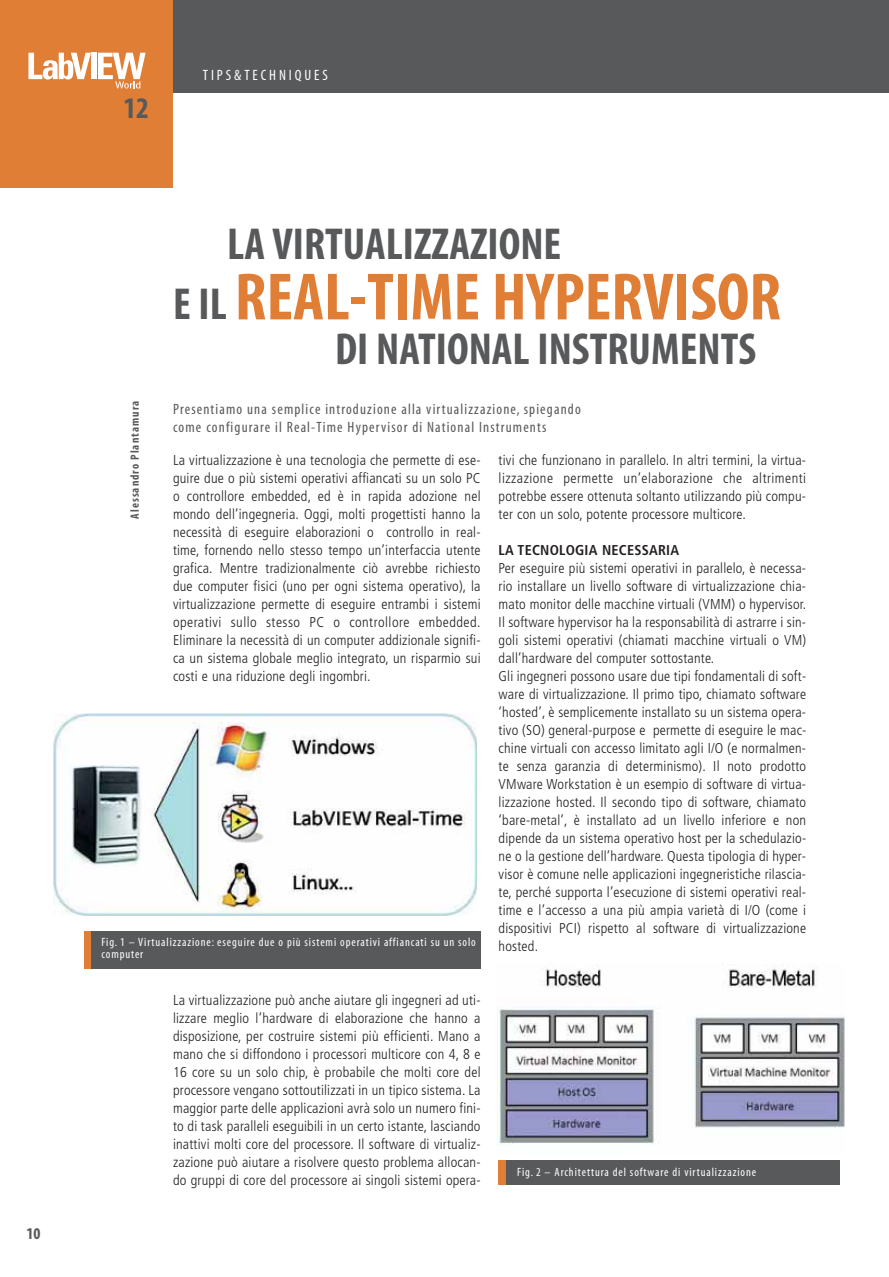
<style>
.page{position:relative;width:889px;height:1277px;background:#fff}
.page>*{position:absolute;margin:0;border:0;box-sizing:border-box;transform-origin:0 0}
.t1{font:700 condensed 67.5px "Myriad";color:#e07e36}
.t2{font:700 condensed 45px "Myriad";color:#58595b}
.t3{font:700 condensed 30px "Myriad";color:#58595b}
.t4{font:700 condensed 16.5px "Myriad";color:#58595b}
.t5{font:condensed 15px/18px "Myriad";letter-spacing:.075em;color:#58595b}
.t6{font:condensed 15px "Myriad";letter-spacing:.19em;color:#fff}
.t7{font:300 condensed 14.25px/18px "Frutiger LT";letter-spacing:.015em;color:#231f20;text-align:justify}
.t8{font:700 condensed 14.25px "Frutiger LT";letter-spacing:.015em;color:#231f20}
.t9{font:condensed 12px/12px "Myriad";letter-spacing:.075em;color:#fff}
.t10{font:700 condensed 12px "Myriad";letter-spacing:.085em;color:#58595b}
.s1{font-size:45px;color:#58595b}
</style>
<div class="page">
<div style="left:173px;top:0;width:715px;height:92px;background:#58595b"></div>
<div style="left:0;top:0;width:172px;height:188px;background:#e07e36"></div>
<svg style="left:28px;top:53px;width:63px;height:27px"></svg>
<div style="left:91px;top:53px;width:6px;height:26px;background:#fff"></div>
<svg style="left:98px;top:53px;width:48px;height:35px"></svg>
<img style="left:53px;top:713px;width:423px;height:203px">
<img style="left:497px;top:964px;width:347px;height:181px">
<div style="left:88px;top:931px;width:393px;height:37px;background:#58595b"></div>
<div style="left:84px;top:931px;width:7px;height:37px;background:#e07e36"></div>
<div style="left:502px;top:1161px;width:337px;height:24px;background:#58595b"></div>
<div style="left:498px;top:1161px;width:7px;height:24px;background:#e07e36"></div>
<p class="t4" style="left:26px;top:1224px;width:16px">10</p>
<h3 class="t3" style="left:123px;top:90px;width:27px">12</h3>
<p class="t6" style="left:203px;top:69px;width:126px">TIPS&amp;TECHNIQUES</p>
<h2 class="t2" style="left:227px;top:218px;width:336px">LA VIRTUALIZZAZIONE</h2>
<h1 class="t1" style="left:173px;top:257px;width:609px"><span class="s1">E IL</span> REAL-TIME HYPERVISOR</h1>
<h2 class="t2" style="left:335px;top:323px;width:422px">DI NATIONAL INSTRUMENTS</h2>
<p class="t10" style="left:128px;top:519px;width:119px;rotate:-90deg">Alessandro Plantamura</p>
<p class="t5" style="left:173px;top:401px;width:409px">Presentiamo una semplice introduzione alla virtualizzazione, spiegando come configurare il Real-Time Hypervisor di National Instruments</p>
<p class="t7" style="left:498px;top:452px;width:309px">tivi che funzionano in parallelo. In altri termini, la virtua&shy;lizzazione permette un’elaborazione che altrimenti potrebbe essere ottenuta soltanto utilizzando più compu&shy;ter con un solo, potente processore multicore.</p>
<p class="t8" style="left:498px;top:545px;width:182px">LA TECNOLOGIA NECESSARIA</p>
<p class="t7" style="left:498px;top:560px;width:309px;text-align:left">Per eseguire più sistemi operativi in parallelo, è necessa&shy;rio installare un livello software di virtualizzazione chia&shy;mato monitor delle macchine virtuali (VMM) o hypervisor.<br>Il software hypervisor ha la responsabilità di astrarre i sin&shy;goli sistemi operativi (chiamati macchine virtuali o VM) dall’hardware del computer sottostante.<br>Gli ingegneri possono usare due tipi fondamentali di soft&shy;ware di virtualizzazione. Il primo tipo, chiamato software ‘hosted’, è semplicemente installato su un sistema opera&shy;tivo (SO) general-purpose e permette di eseguire le mac&shy;chine virtuali con accesso limitato agli I/O (e normalmen&shy;te senza garanzia di determinismo). Il noto prodotto VMware Workstation è un esempio di software di virtua&shy;lizzazione hosted. Il secondo tipo di software, chiamato ‘bare-metal’, è installato ad un livello inferiore e non dipende da un sistema operativo host per la schedulazio&shy;ne o la gestione dell’hardware. Questa tipologia di hyper&shy;visor è comune nelle applicazioni ingegneristiche rilascia&shy;te, perché supporta l’esecuzione di sistemi operativi real&shy;time e l’accesso a una più ampia varietà di I/O (come i dispositivi PCI) rispetto al software di virtualizzazione hosted.</p>
<p class="t7" style="left:173px;top:452px;width:309px">La virtualizzazione è una tecnologia che permette di ese&shy;guire due o più sistemi operativi affiancati su un solo PC o controllore embedded, ed è in rapida adozione nel mondo dell’ingegneria. Oggi, molti progettisti hanno la necessità di eseguire elaborazioni o controllo in real&shy;time, fornendo nello stesso tempo un’interfaccia utente grafica. Mentre tradizionalmente ciò avrebbe richiesto due computer fisici (uno per ogni sistema operativo), la virtualizzazione permette di eseguire entrambi i sistemi operativi sullo stesso PC o controllore embedded.<br>Eliminare la necessità di un computer addizionale signifi&shy;ca un sistema globale meglio integrato, un risparmio sui costi e una riduzione degli ingombri.</p>
<p class="t9" style="left:101px;top:937px;width:376px">Fig. 1 – Virtualizzazione: eseguire due o più sistemi operativi affiancati su un solo computer</p>
<p class="t7" style="left:173px;top:992px;width:309px">La virtualizzazione può anche aiutare gli ingegneri ad uti&shy;lizzare meglio l’hardware di elaborazione che hanno a disposizione, per costruire sistemi più efficienti. Mano a mano che si diffondono i processori multicore con 4, 8 e 16 core su un solo chip, è probabile che molti core del processore vengano sottoutilizzati in un tipico sistema. La maggior parte delle applicazioni avrà solo un numero fini&shy;to di task paralleli eseguibili in un certo istante, lasciando inattivi molti core del processore. Il software di virtualiz&shy;zazione può aiutare a risolvere questo problema allocan&shy;do gruppi di core del processore ai singoli sistemi opera-</p>
<p class="t9" style="left:517px;top:1167px;width:240px">Fig. 2 – Architettura del software di virtualizzazione</p>
</div>
